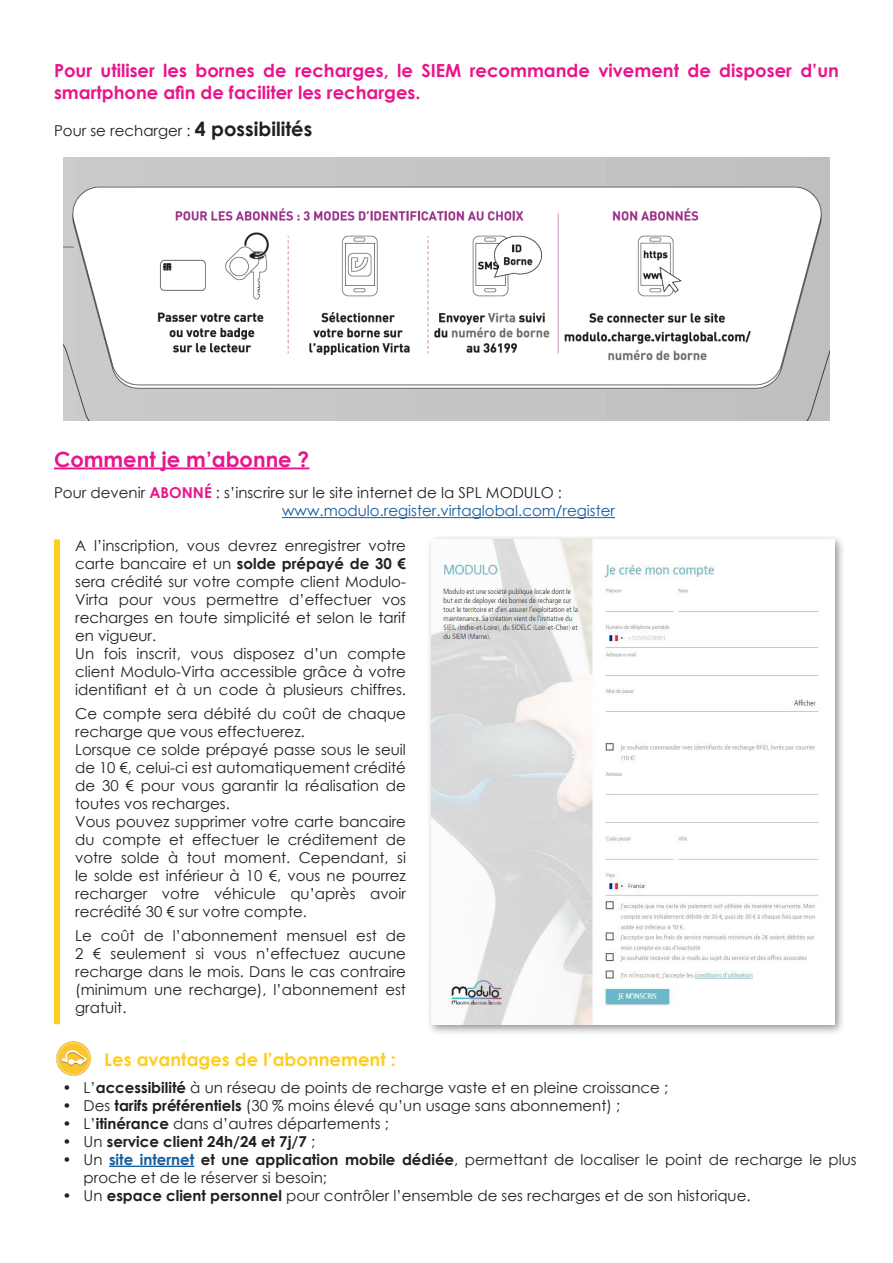
<style>
.page{position:relative;width:893px;height:1263px;background:#fff}
.page>*{position:absolute;margin:0;border:0;box-sizing:border-box;transform-origin:0 0}
.t1{font:700 21px "Century Gothic";color:#ea148c}
.t2{font:700 18px/21.6px "Century Gothic";color:#ea148c}
.t3{font:700 18px "Century Gothic";color:#fece1e}
.t4{font:15px/18px "Century Gothic";color:#231f20;text-align:justify}
.t5{font:15px "Century Gothic";color:#175d9e}
.t6{font:700 15px "Century Gothic";color:#231f20}
.s1{font-weight:700;font-size:19.5px}
.s2{font-weight:700;color:#ea148c}
.s3{font-weight:700}
.s4{font-weight:400}
.s5{font-weight:700;color:#175d9e}
</style>
<div class="page">
<hr style="left:282px;top:517px;width:333px;height:1px;background:#175d9e">
<div style="left:54px;top:539px;width:6px;height:485px;background:#fece1e"></div>
<img style="left:64px;top:157px;width:765px;height:264px">
<hr style="left:54px;top:467px;width:255px;height:2px;background:#ea148c">
<div style="left:426px;top:534px;width:419px;height:501px;background:#231f20;opacity:.5"></div>
<img style="left:432px;top:539px;width:402px;height:485px">
<hr style="left:109px;top:1166px;width:85px;height:1px;background:#175d9e">
<img style="left:57px;top:1042px;width:34px;height:34px">
<p class="t2" style="left:54px;top:59px;width:786px">Pour utiliser les bornes de recharges, le SIEM recommande vivement de disposer d’un smartphone afin de faciliter les recharges.</p>
<p class="t4" style="left:54px;top:121px;width:260px">Pour se recharger : <span class="s1">4 possibilités</span></p>
<p class="t1" style="left:54px;top:443px;width:257px">Comment je m’abonne ?</p>
<p class="t4" style="left:54px;top:483px;width:509px">Pour devenir <span class="s2">ABONNÉ</span> : s’inscrire sur le site internet de la SPL MODULO :</p>
<p class="t5" style="left:282px;top:500px;width:334px">www.modulo.register.virtaglobal.com/register</p>
<p class="t4" style="left:75px;top:536px;width:332px">A l’inscription, vous devrez enregistrer votre carte bancaire et un <span class="s3">solde prépayé de 30 € </span>sera crédité sur votre compte client Modulo-Virta pour vous permettre d’effectuer vos recharges en toute simplicité et selon le tarif en vigueur.</p>
<p class="t4" style="left:75px;top:644px;width:332px">Un fois inscrit, vous disposez d’un compte client Modulo-Virta accessible grâce à votre identifiant et à un code à plusieurs chiffres.</p>
<p class="t4" style="left:75px;top:704px;width:332px">Ce compte sera débité du coût de chaque recharge que vous effectuerez.</p>
<p class="t4" style="left:75px;top:740px;width:332px">Lorsque ce solde prépayé passe sous le seuil de 10 €, celui-ci est automatiquement crédité de 30 € pour vous garantir la réalisation de toutes vos recharges.</p>
<p class="t4" style="left:75px;top:812px;width:332px">Vous pouvez supprimer votre carte bancaire du compte et effectuer le créditement de votre solde à tout moment. Cependant, si le solde est inférieur à 10 €, vous ne pourrez recharger votre véhicule qu’après avoir recrédité 30 € sur votre compte.</p>
<p class="t4" style="left:75px;top:926px;width:332px">Le coût de l’abonnement mensuel est de 2 € seulement si vous n’effectuez aucune recharge dans le mois. Dans le cas contraire (minimum une recharge), l’abonnement est gratuit.</p>
<p class="t3" style="left:104px;top:1046px;width:293px">Les avantages de l’abonnement :</p>
<p class="t4" style="left:62px;top:1078px;width:607px">• L’<span class="s3">accessibilité</span> à un réseau de points de recharge vaste et en pleine croissance ;</p>
<p class="t4" style="left:62px;top:1096px;width:559px">• Des <span class="s3">tarifs préférentiels</span> (30 % moins élevé qu’un usage sans abonnement) ;</p>
<p class="t4" style="left:62px;top:1114px;width:328px">• L’<span class="s3">itinérance</span> dans d’autres départements ;</p>
<p class="t6" style="left:62px;top:1130px;width:254px"><span class="s4">• Un</span> service client 24h/24 et 7j/7 <span class="s4">;</span></p>
<p class="t4" style="left:84px;top:1150px;width:775px;text-indent:-21px">• Un <span class="s5">site internet</span> <span class="s3">et une application mobile dédiée</span>, permettant de localiser le point de recharge le plus proche et de le réserver si besoin;</p>
<p class="t4" style="left:62px;top:1186px;width:690px">• Un <span class="s3">espace client personnel</span> pour contrôler l’ensemble de ses recharges et de son historique.</p>
</div>
